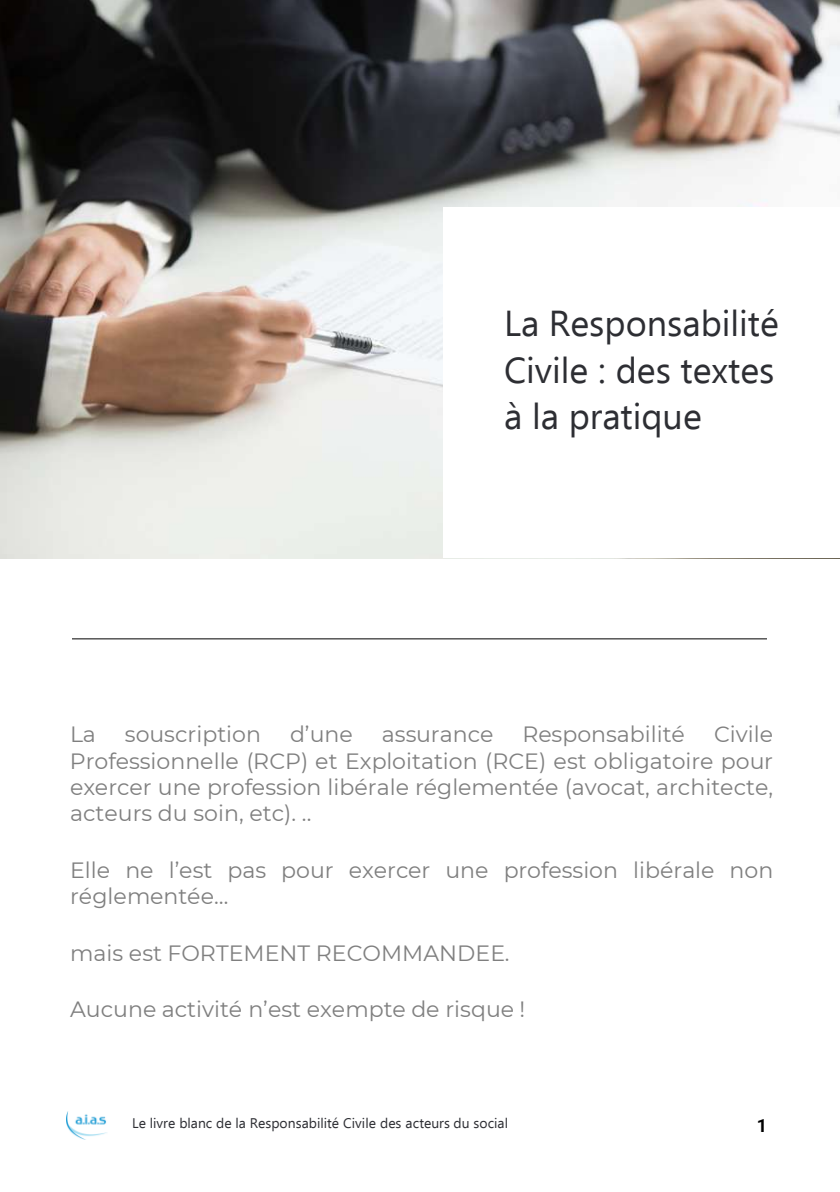
<style>
.page{position:relative;width:840px;height:1192px;background:#fff}
.page>*{position:absolute;margin:0;border:0;box-sizing:border-box;transform-origin:0 0}
.t1{font:36px/46.4px "Ebrima";color:#2d2e33}
.t2{font:22px/26.4px "Montserrat";color:#7f7f7f;text-align:justify}
.t3{font:700 18px "Roboto";color:#000}
.t4{font:14px "Ebrima";color:#2d2e33}
</style>
<div class="page">
<img style="left:0;top:0;width:840px;height:558px">
<div style="left:444px;top:207px;width:396px;height:351px;background:#fff"></div>
<hr style="left:72px;top:638px;width:695px;height:1px;background:#000">
<img style="left:67px;top:1111px;width:40px;height:28px">
<h1 class="t1" style="left:504px;top:299px;width:276px">La Responsabilité<br>Civile : des textes à la pratique</h1>
<p class="t2" style="left:70px;top:720px;width:27px">La</p>
<p class="t2" style="left:125px;top:720px;width:138px">souscription</p>
<p class="t2" style="left:290px;top:720px;width:64px">d’une</p>
<p class="t2" style="left:382px;top:720px;width:113px">assurance</p>
<p class="t2" style="left:523px;top:720px;width:164px">Responsabilité</p>
<p class="t2" style="left:70px;top:720px;width:705px;text-indent:644px">Civile Professionnelle (RCP) et Exploitation (RCE) est obligatoire pour exercer une profession libérale réglementée (avocat, architecte, acteurs du soin, etc). ..</p>
<p class="t2" style="left:70px;top:855px;width:705px">Elle ne l’est pas pour exercer une profession libérale non réglementée…</p>
<p class="t2" style="left:70px;top:938px;width:441px">mais est FORTEMENT RECOMMANDEE.</p>
<p class="t2" style="left:70px;top:995px;width:457px">Aucune activité n’est exempte de risque !</p>
<p class="t4" style="left:132px;top:1112px;width:377px">Le livre blanc de la Responsabilité Civile des acteurs du social</p>
<p class="t3" style="left:757px;top:1112px;width:12px">1</p>
</div>
